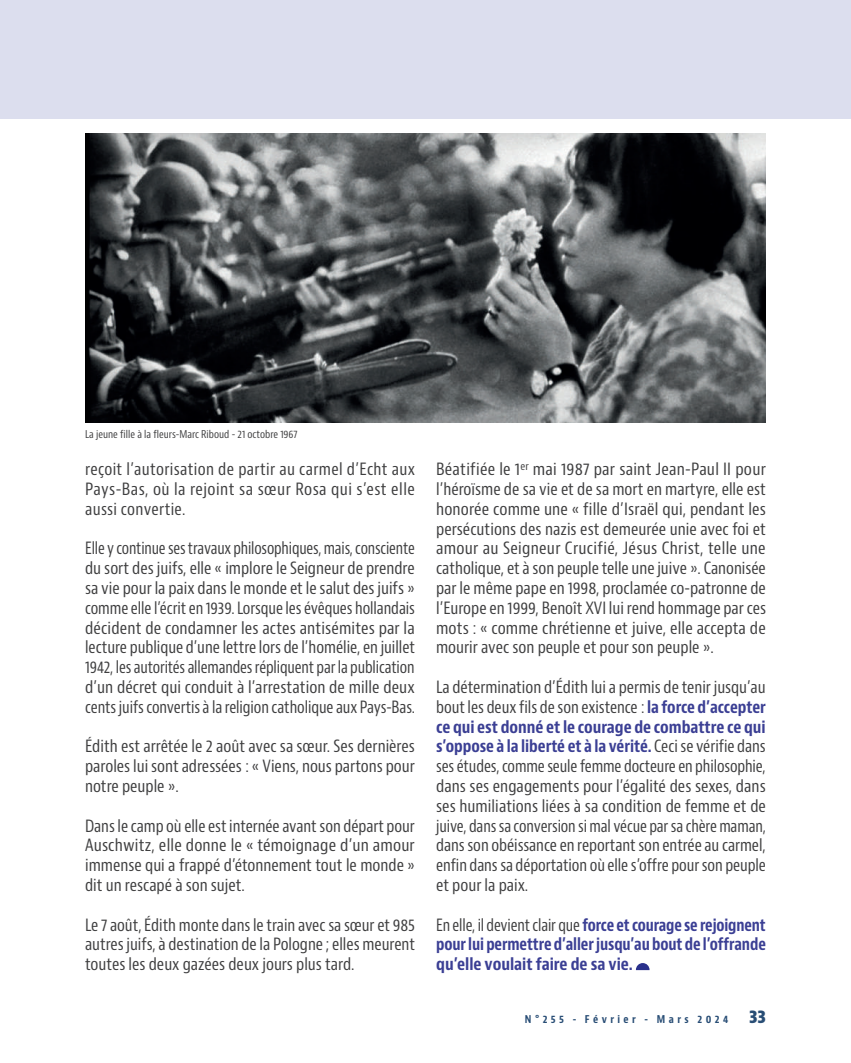
<style>
.page{position:relative;width:851px;height:1063px;background:#fff}
.page>*{position:absolute;margin:0;border:0;box-sizing:border-box;transform-origin:0 0}
.t1{font:condensed 16.5px/19.8px "Bernino Sans";color:#3e3e3f;text-align:justify}
.t2{font:condensed 16.5px/19.8px "Bernino Sans";color:#3e3e3f;text-align:justify;scale:.92 1}
.t3{font:700 condensed 16.5px/19.8px "Bernino Sans";letter-spacing:-.005em;color:#3b3f94;text-align:justify;scale:.93 1}
.t4{font:condensed 10.5px "Bernino Sans";color:#3e3e3f}
.t5{font:700 condensed 10.5px "Bernino Sans";letter-spacing:.33em;color:#284d75}
.s1{font-weight:700;color:#3b3f94}
.s2{font-weight:400;color:#3e3e3f}
.s3{font-size:18px}
</style>
<div class="page">
<div style="left:0;top:0;width:850px;height:119px;background:#dcdeee"></div>
<svg style="left:635px;top:963px;width:14px;height:7px"></svg>
<img style="left:85px;top:133px;width:680px;height:289px">
<p class="t4" style="left:85px;top:428px;width:214px">La jeune fille à la fleurs-Marc Riboud - 21 octobre 1967</p>
<p class="t1" style="left:85px;top:460px;width:331px">reçoit l’autorisation de partir au carmel d’Echt aux Pays-Bas, où la rejoint sa sœur Rosa qui s’est elle aussi convertie.</p>
<p class="t2" style="left:85px;top:539px;width:360px">Elle y continue ses travaux philosophiques, mais, consciente du sort des juifs, elle « implore le Seigneur de prendre sa vie pour la paix dans le monde et le salut des juifs » comme elle l’écrit en 1939. Lorsque les évêques hollandais décident de condamner les actes antisémites par la lecture publique d’une lettre lors de l’homélie, en juillet 1942, les autorités allemandes répliquent par la publication d’un décret qui conduit à l’arrestation de mille deux cents juifs convertis à la religion catholique aux Pays-Bas.</p>
<p class="t1" style="left:85px;top:737px;width:331px">Édith est arrêtée le 2 août avec sa sœur. Ses dernières paroles lui sont adressées : « Viens, nous partons pour notre peuple ».</p>
<p class="t1" style="left:85px;top:816px;width:331px">Dans le camp où elle est internée avant son départ pour Auschwitz, elle donne le « témoignage d’un amour immense qui a frappé d’étonnement tout le monde » dit un rescapé à son sujet.</p>
<p class="t1" style="left:85px;top:915px;width:331px">Le 7 août, Édith monte dans le train avec sa sœur et 985 autres juifs, à destination de la Pologne ; elles meurent toutes les deux gazées deux jours plus tard.</p>
<p class="t1" style="left:436px;top:460px;width:331px">Béatifiée le 1<sup>er</sup> mai 1987 par saint Jean-Paul II pour l’héroïsme de sa vie et de sa mort en martyre, elle est honorée comme une « fille d’Israël qui, pendant les persécutions des nazis est demeurée unie avec foi et amour au Seigneur Crucifié, Jésus Christ, telle une catholique, et à son peuple telle une juive ». Canonisée par le même pape en 1998, proclamée co-patronne de l’Europe en 1999, Benoît XVI lui rend hommage par ces mots : « comme chrétienne et juive, elle accepta de mourir avec son peuple et pour son peuple ».</p>
<p class="t1" style="left:436px;top:677px;width:331px">La détermination d’Édith lui a permis de tenir jusqu’au bout les deux fils de son existence : <span class="s1">la force d’accepter ce qui est donné et le courage de combattre ce qui s’oppose à la liberté et à la vérité.</span> Ceci se vérifie dans ses études, comme seule femme docteure en philosophie, dans ses engagements pour l’égalité des sexes, dans ses humiliations liées à sa condition de femme et de juive, dans sa conversion si mal vécue par sa chère maman, dans son obéissance en reportant son entrée au carmel, enfin dans sa déportation où elle s’offre pour son peuple et pour la paix.</p>
<p class="t3" style="left:436px;top:915px;width:356px"><span class="s2">En elle, il devient clair que</span> force et courage se rejoignent pour lui permettre d’aller jusqu’au bout de l’offrande qu’elle voulait faire de sa vie.</p>
<p class="t5" style="left:525px;top:1013px;width:242px">N°255 - Février - Mars 2024 <span class="s3">33</span></p>
</div>
